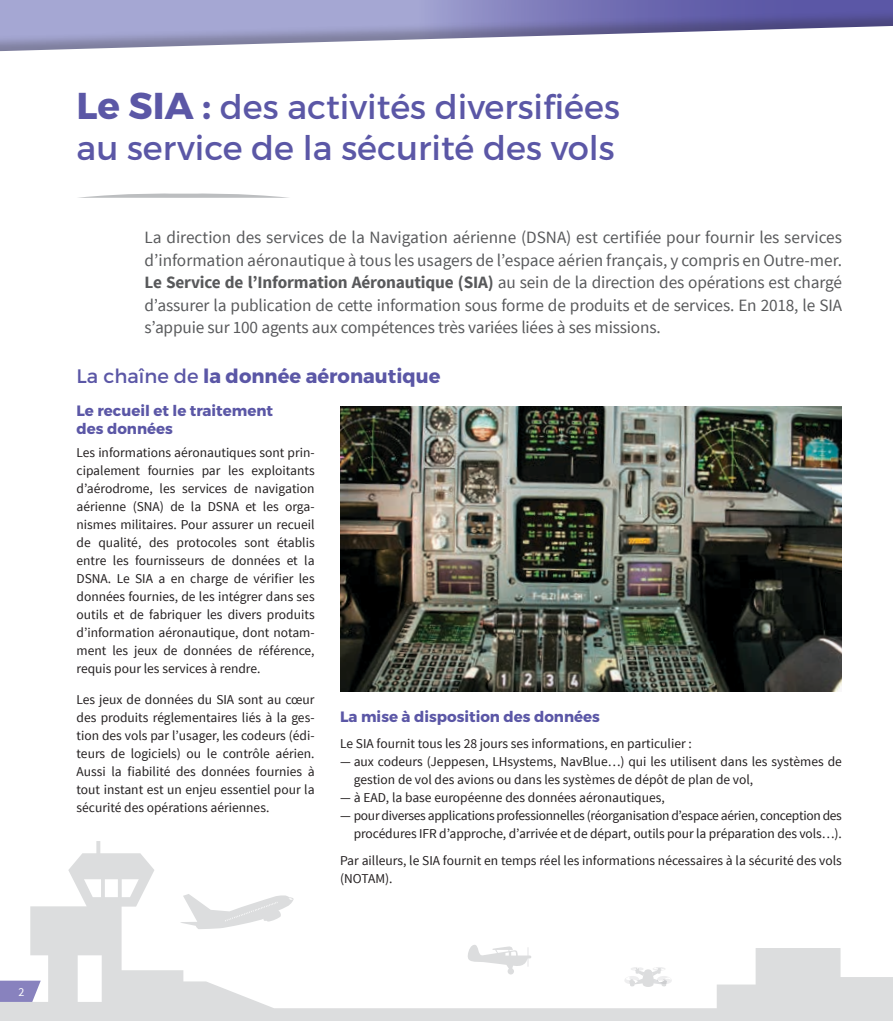
<style>
.page{position:relative;width:893px;height:1021px;background:#fff}
.page>*{position:absolute;margin:0;border:0;box-sizing:border-box;transform-origin:0 0}
.t1{font:33.75px/40.5px "Montserrat";color:#5b57a6}
.t2{font:700 19.5px "Montserrat";color:#5b57a6}
.t3{font:17.25px/22.5px "Source Sans Pro";letter-spacing:-.01em;color:#58595b;text-align:justify}
.t4{font:700 15px/18px "Montserrat";color:#5b57a6}
.t5{font:13.5px/18px "Source Sans Pro";color:#231f20;text-align:justify}
.t6{font:13.5px "Source Sans Pro";letter-spacing:-.02em;color:#231f20}
.t7{font:12px "Source Sans Pro";color:#fff}
.s1{font-weight:700;font-size:37.35px}
.s2{font-weight:700}
.s3{font-weight:400}
</style>
<div class="page">
<div style="left:0;top:0;width:893px;height:95px;background:#231f20;opacity:.3"></div>
<svg style="left:0;top:26px;width:893px;height:68px"></svg>
<img style="left:340px;top:406px;width:502px;height:285px">
<div style="left:77px;top:83px;width:601px;height:88px;background:#fff"></div>
<svg style="left:78px;top:193px;width:211px;height:5px"></svg>
<svg style="left:470px;top:945px;width:42px;height:3px"></svg>
<svg style="left:0;top:948px;width:893px;height:72px"></svg>
<div style="left:880px;top:1001px;width:13px;height:19px;background:#dcddde"></div>
<hr style="left:653px;top:966px;width:13px;height:4px;background:#fff;border-radius:50%">
<hr style="left:631px;top:966px;width:13px;height:4px;background:#fff;border-radius:50%">
<div style="left:657px;top:975px;width:15px;height:9px;background:#f5f5f5;border-radius:50%"></div>
<svg style="left:624px;top:967px;width:47px;height:19px"></svg>
<svg style="left:180px;top:894px;width:114px;height:35px"></svg>
<svg style="left:0;top:841px;width:154px;height:162px"></svg>
<p class="t7" style="left:18px;top:984px;width:7px">2</p>
<h1 class="t1" style="left:77px;top:87px;width:545px"><span class="s1">Le SIA :</span> des activités diversifiées au service de la sécurité des vols</h1>
<p class="t3" style="left:145px;top:227px;width:699px">La direction des services de la Navigation aérienne (DSNA) est certifiée pour fournir les services d’information aéronautique à tous les usagers de l’espace aérien français, y compris en Outre-mer.<br><span class="s2">Le Service de l’Information Aéronautique (SIA)</span> au sein de la direction des opérations est chargé d’assurer la publication de cette information sous forme de produits et de services. En 2018, le SIA s’appuie sur 100 agents aux compétences très variées liées à ses missions.</p>
<h2 class="t2" style="left:77px;top:364px;width:366px"><span class="s3">La chaîne de</span> la donnée aéronautique</h2>
<p class="t4" style="left:77px;top:402px;width:198px">Le recueil et le traitement des données</p>
<p class="t5" style="left:77px;top:444px;width:240px">Les informations aéronautiques sont prin&shy;cipalement fournies par les exploitants d’aérodrome, les services de navigation aérienne (SNA) de la DSNA et les orga&shy;nismes militaires. Pour assurer un recueil de qualité, des protocoles sont établis entre les fournisseurs de données et la DSNA. Le SIA a en charge de vérifier les données fournies, de les intégrer dans ses outils et de fabriquer les divers produits d’information aéronautique, dont notam&shy;ment les jeux de données de référence, requis pour les services à rendre.</p>
<p class="t5" style="left:77px;top:690px;width:240px">Les jeux de données du SIA sont au cœur des produits réglementaires liés à la ges&shy;tion des vols par l’usager, les codeurs (édi&shy;teurs de logiciels) ou le contrôle aérien.<br>Aussi la fiabilité des données fournies à tout instant est un enjeu essentiel pour la sécurité des opérations aériennes.</p>
<p class="t4" style="left:340px;top:707px;width:261px">La mise à disposition des données</p>
<p class="t5" style="left:340px;top:735px;width:353px">Le SIA fournit tous les 28 jours ses informations, en particulier :</p>
<p class="t5" style="left:340px;top:753px;width:503px">― aux codeurs (Jeppesen, LHsystems, NavBlue…) qui les utilisent dans les systèmes de</p>
<p class="t5" style="left:354px;top:771px;width:401px">gestion de vol des avions ou dans les systèmes de dépôt de plan de vol,</p>
<p class="t5" style="left:340px;top:789px;width:326px">― à EAD, la base européenne des données aéronautiques,</p>
<p class="t6" style="left:340px;top:807px;width:503px">― pour diverses applications professionnelles (réorganisation d’espace aérien, conception des</p>
<p class="t5" style="left:354px;top:825px;width:490px">procédures IFR d’approche, d’arrivée et de départ, outils pour la préparation des vols…).</p>
<p class="t5" style="left:340px;top:851px;width:503px">Par ailleurs, le SIA fournit en temps réel les informations nécessaires à la sécurité des vols (NOTAM).</p>
</div>
